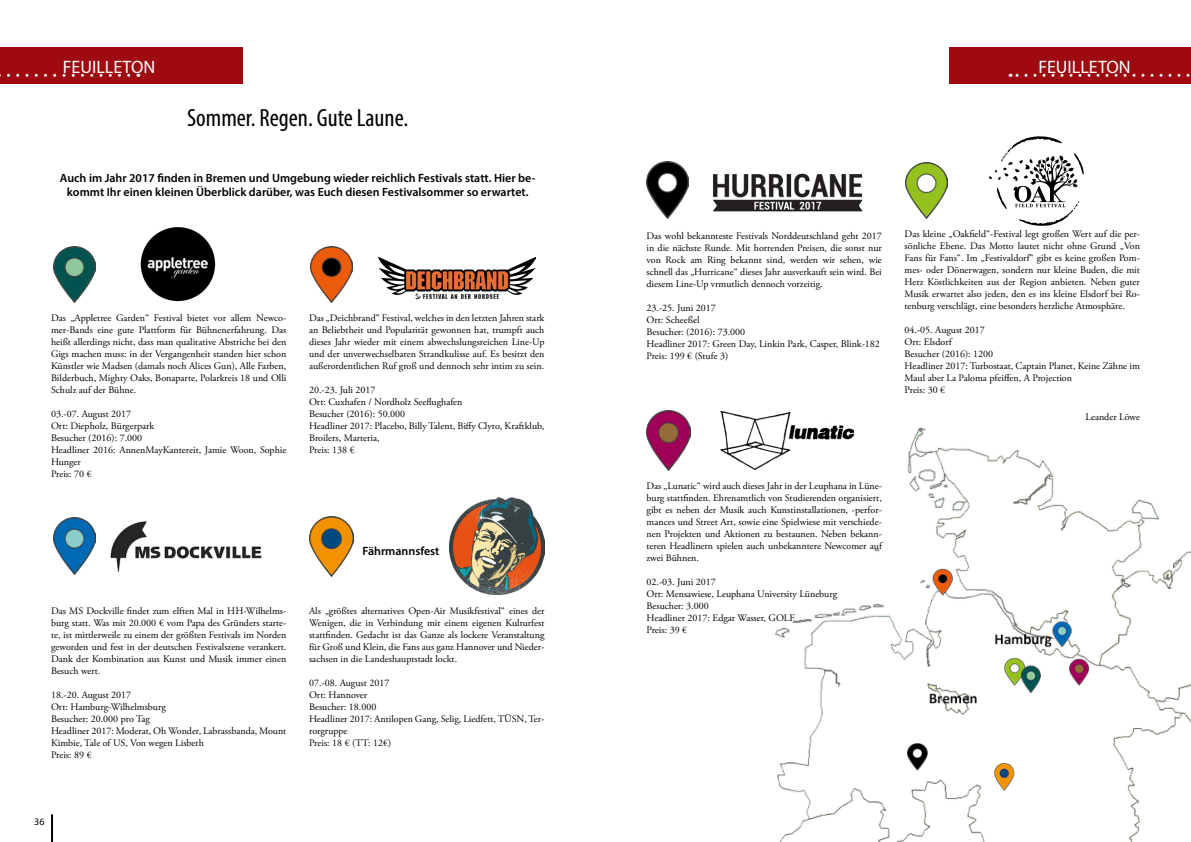
<style>
.page{position:relative;width:1191px;height:842px;background:#fff}
.page>*{position:absolute;margin:0;border:0;box-sizing:border-box;transform-origin:0 0}
.t1{font:condensed 25px "Myriad Pro";color:#000}
.t2{font:18px "Myriad Pro";color:#fff}
.t3{font:600 12px/14.4px "Myriad Pro";color:#000;text-align:center}
.t4{font:10px/12px "Adobe Garamond Pro";color:#000;text-align:justify}
.t5{font:10px "Myriad Pro";color:#000}
</style>
<div class="page">
<hr style="left:51px;top:814px;width:2px;height:28px;background:#000">
<div style="left:0;top:48px;width:242px;height:36px;background:#9e0a10"></div>
<svg style="left:0;top:74px;width:129px;height:3px"></svg>
<div style="left:949px;top:48px;width:242px;height:36px;background:#9e0a10"></div>
<svg style="left:1010px;top:74px;width:180px;height:3px"></svg>
<img style="left:753px;top:427px;width:438px;height:415px">
<img style="left:720px;top:412px;width:133px;height:57px">
<img style="left:53px;top:246px;width:42px;height:57px">
<img style="left:712px;top:173px;width:151px;height:39px">
<img style="left:378px;top:256px;width:157px;height:44px">
<img style="left:310px;top:247px;width:42px;height:56px">
<img style="left:53px;top:518px;width:42px;height:56px">
<img style="left:110px;top:521px;width:152px;height:51px">
<img style="left:449px;top:498px;width:95px;height:96px">
<img style="left:309px;top:516px;width:44px;height:60px">
<img style="left:647px;top:162px;width:41px;height:56px">
<img style="left:140px;top:227px;width:76px;height:75px">
<img style="left:647px;top:411px;width:43px;height:59px">
<img style="left:906px;top:162px;width:41px;height:56px">
<svg style="left:989px;top:136px;width:94px;height:90px"></svg>
<h2 class="t2" style="left:63px;top:56px;width:94px">FEUILLETON</h2>
<h2 class="t2" style="left:1038px;top:56px;width:94px">FEUILLETON</h2>
<h1 class="t1" style="left:187px;top:103px;width:223px">Sommer. Regen. Gute Laune.</h1>
<p class="t3" style="left:60px;top:170px;width:477px">Auch im Jahr 2017 finden in Bremen und Umgebung wieder reichlich Festivals statt. Hier be&shy;kommt Ihr einen kleinen Überblick darüber, was Euch diesen Festivalsommer so erwartet.</p>
<p class="t4" style="left:51px;top:312px;width:237px">Das „Appletree Garden“ Festival bietet vor allem Newco&shy;mer-Bands eine gute Plattform für Bühnenerfahrung. Das heißt allerdings nicht, dass man qualitative Abstriche bei den Gigs machen muss: in der Vergangenheit standen hier schon Künstler wie Madsen (damals noch Alices Gun), Alle Farben, Bilderbuch, Mighty Oaks, Bonaparte, Polarkreis 18 und Olli Schulz auf der Bühne.</p>
<p class="t4" style="left:51px;top:408px;width:237px;text-align:left">03.-07. August 2017<br>Ort: Diepholz, Bürgerpark<br>Besucher (2016): 7.000<br>Headliner 2016: AnnenMayKantereit, Jamie Woon, Sophie<br>Hunger<br>Preis: 70 €</p>
<p class="t4" style="left:309px;top:312px;width:237px">Das „Deichbrand“ Festival, welches in den letzten Jahren stark an Beliebtheit und Popularität gewonnen hat, trumpft auch dieses Jahr wieder mit einem abwechslungsreichen Line-Up und der unverwechselbaren Strandkulisse auf. Es besitzt den außerordentlichen Ruf groß und dennoch sehr intim zu sein.</p>
<p class="t4" style="left:309px;top:384px;width:237px;text-align:left">20.-23. Juli 2017<br>Ort: Cuxhafen / Nordholz Seeflughafen<br>Besucher (2016): 50.000<br>Headliner 2017: Placebo, Billy Talent, Biffy Clyro, Kraftklub,<br>Broilers, Marteria,<br>Preis: 138 €</p>
<p class="t4" style="left:51px;top:605px;width:237px">Das MS Dockville findet zum elften Mal in HH-Wilhelms&shy;burg statt. Was mit 20.000 € vom Papa des Gründers starte&shy;te, ist mittlerweile zu einem der größten Festivals im Norden geworden und fest in der deutschen Festivalszene verankert.<br>Dank der Kombination aus Kunst und Musik immer einen Besuch wert.</p>
<p class="t4" style="left:51px;top:689px;width:237px;text-align:left">18.-20. August 2017<br>Ort: Hamburg-Wilhelmsburg<br>Besucher: 20.000 pro Tag<br>Headliner 2017: Moderat, Oh Wonder, Labrassbanda, Mount<br>Kimbie, Tale of US, Von wegen Lisbeth<br>Preis: 89 €</p>
<p class="t3" style="left:362px;top:544px;width:78px">Fährmannsfest</p>
<p class="t4" style="left:309px;top:605px;width:237px">Als „größtes alternatives Open-Air Musikfestival“ eines der Wenigen, die in Verbindung mit einem eigenen Kulturfest stattfinden. Gedacht ist das Ganze als lockere Veranstaltung für Groß und Klein, die Fans aus ganz Hannover und Nieder&shy;sachsen in die Landeshauptstadt lockt.</p>
<p class="t4" style="left:309px;top:677px;width:237px;text-align:left">07.-08. August 2017<br>Ort: Hannover<br>Besucher: 18.000<br>Headliner 2017: Antilopen Gang, Selig, Liedfett, TÜSN, Ter&shy;rorgruppe<br>Preis: 18 € (TT: 12€)</p>
<p class="t5" style="left:34px;top:816px;width:12px">36</p>
<p class="t4" style="left:646px;top:230px;width:237px">Das wohl bekannteste Festivals Norddeutschland geht 2017 in die nächste Runde. Mit horrenden Preisen, die sonst nur von Rock am Ring bekannt sind, werden wir sehen, wie schnell das „Hurricane“ dieses Jahr ausverkauft sein wird. Bei diesem Line-Up vrmutlich dennoch vorzeitig.</p>
<p class="t4" style="left:646px;top:302px;width:235px;text-align:left">23.-25. Juni 2017<br>Ort: Scheeßel<br>Besucher: (2016): 73.000<br>Headliner 2017: Green Day, Linkin Park, Casper, Blink-182<br>Preis: 199 € (Stufe 3)</p>
<p class="t4" style="left:904px;top:228px;width:237px">Das kleine „Oakfield“-Festival legt großen Wert auf die per&shy;sönliche Ebene. Das Motto lautet nicht ohne Grund „Von Fans für Fans“. Im „Festivaldorf“ gibt es keine großen Pom&shy;mes- oder Dönerwagen, sondern nur kleine Buden, die mit Herz Köstlichkeiten aus der Region anbieten. Neben guter Musik erwartet also jeden, den es ins kleine Elsdorf bei Ro&shy;tenburg verschlägt, eine besonders herzliche Atmosphäre.</p>
<p class="t4" style="left:904px;top:324px;width:237px;text-align:left">04.-05. August 2017<br>Ort: Elsdorf<br>Besucher (2016): 1200<br>Headliner 2017: Turbostaat, Captain Planet, Keine Zähne im<br>Maul aber La Paloma pfeiffen, A Projection<br>Preis: 30 €</p>
<p class="t4" style="left:1085px;top:411px;width:56px">Leander Löwe</p>
<p class="t4" style="left:646px;top:480px;width:237px">Das „Lunatic“ wird auch dieses Jahr in der Leuphana in Lüne&shy;burg stattfinden. Ehrenamtlich von Studierenden organisiert, gibt es neben der Musik auch Kunstinstallationen, -perfor&shy;mances und Street Art, sowie eine Spielwiese mit verschiede&shy;nen Projekten und Aktionen zu bestaunen. Neben bekann&shy;teren Headlinern spielen auch unbekanntere Newcomer auf zwei Bühnen.</p>
<p class="t4" style="left:646px;top:576px;width:192px;text-align:left">02.-03. Juni 2017<br>Ort: Mensawiese, Leuphana University Lüneburg<br>Besucher: 3.000<br>Headliner 2017: Edgar Wasser, GOLF<br>Preis: 39 €</p>
</div>
